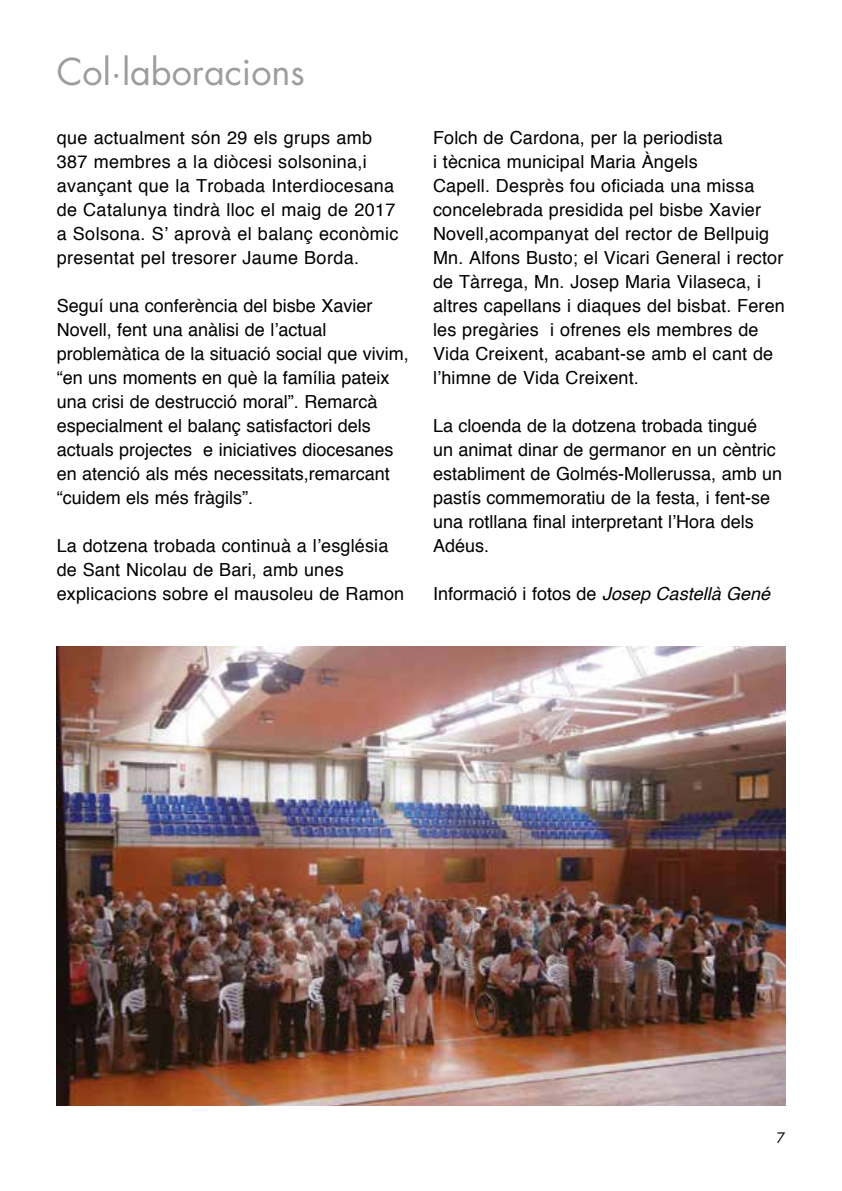
<style>
.page{position:relative;width:842px;height:1191px;background:#fff}
.page>*{position:absolute;margin:0;border:0;box-sizing:border-box;transform-origin:0 0}
.t1{font:36px "Futura";color:#9d9d9c}
.t2{font:18px/24px "Helvetica";letter-spacing:.01em;color:#000}
.t3{font:14px "Futura";color:#000}
.s1{font-style:italic}
</style>
<div class="page">
<img style="left:57px;top:646px;width:728px;height:460px">
<h1 class="t1" style="left:57px;top:47px;width:250px">Col·laboracions</h1>
<p class="t2" style="left:57px;top:126px;width:343px">que actualment són 29 els grups amb 387 membres a la diòcesi solsonina,i avançant que la Trobada Interdiocesana de Catalunya tindrà lloc el maig de 2017 a Solsona. S’ aprovà el balanç econòmic presentat pel tresorer Jaume Borda.</p>
<p class="t2" style="left:57px;top:294px;width:354px">Seguí una conferència del bisbe Xavier Novell, fent una anàlisi de l’actual problemàtica de la situació social que vivim, “en uns moments en què la família pateix una crisi de destrucció moral”. Remarcà especialment el balanç satisfactori dels actuals projectes e iniciatives diocesanes en atenció als més necessitats,remarcant “cuidem els més fràgils”.</p>
<p class="t2" style="left:57px;top:534px;width:349px">La dotzena trobada continuà a l’església de Sant Nicolau de Bari, amb unes explicacions sobre el mausoleu de Ramon</p>
<p class="t2" style="left:433px;top:126px;width:353px">Folch de Cardona, per la periodista<br>i tècnica municipal Maria Àngels<br>Capell. Desprès fou oficiada una missa concelebrada presidida pel bisbe Xavier Novell,acompanyat del rector de Bellpuig Mn. Alfons Busto; el Vicari General i rector de Tàrrega, Mn. Josep Maria Vilaseca, i altres capellans i diaques del bisbat. Feren les pregàries i ofrenes els membres de Vida Creixent, acabant-se amb el cant de l’himne de Vida Creixent.</p>
<p class="t2" style="left:433px;top:414px;width:351px">La cloenda de la dotzena trobada tingué<br>un animat dinar de germanor en un cèntric establiment de Golmés-Mollerussa, amb un pastís commemoratiu de la festa, i fent-se una rotllana final interpretant l’Hora dels Adéus.</p>
<p class="t2" style="left:433px;top:582px;width:339px">Informació i fotos de <span class="s1">Josep Castellà Gené</span></p>
<p class="t3" style="left:777px;top:1127px;width:10px">7</p>
</div>
